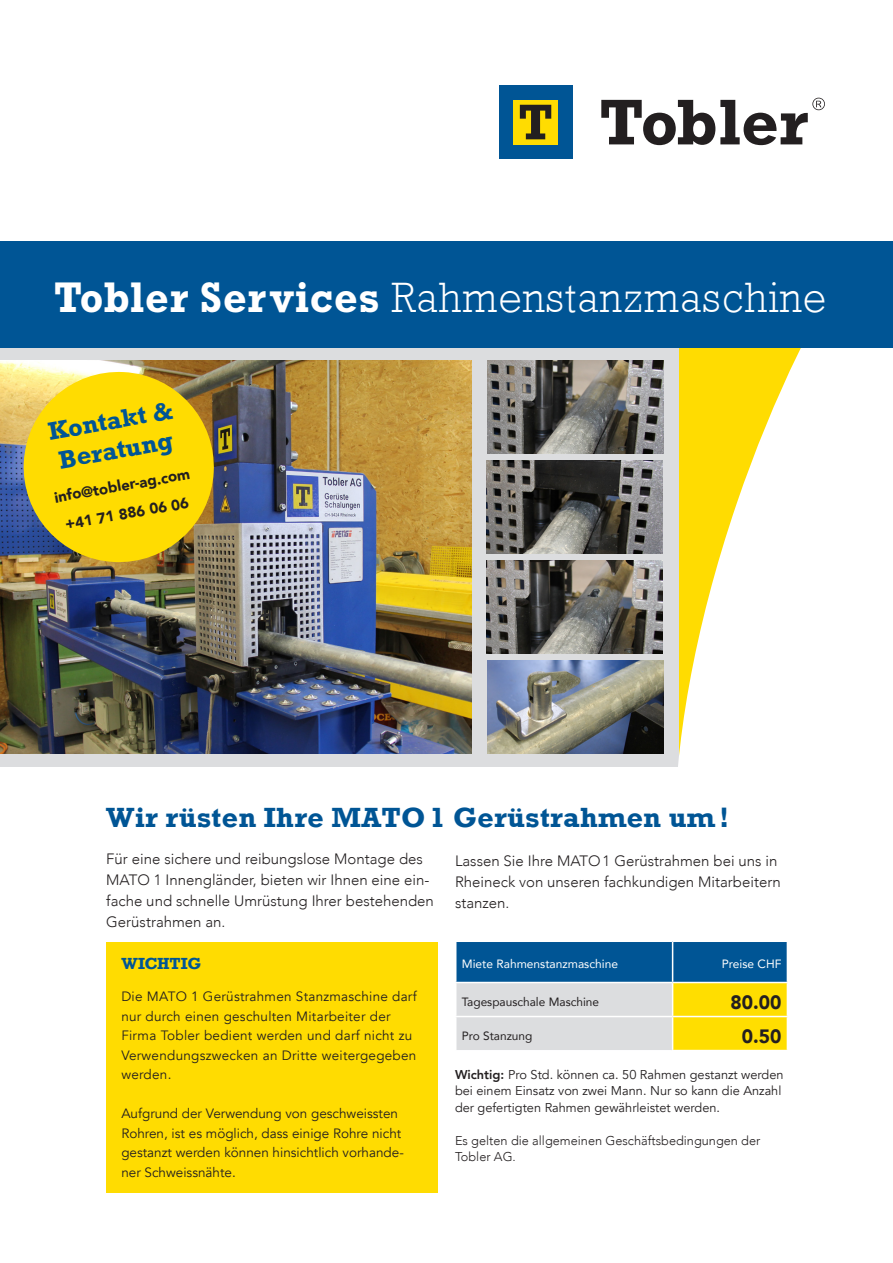
<style>
.page{position:relative;width:893px;height:1263px;background:#fff}
.page>*{position:absolute;margin:0;border:0;box-sizing:border-box;transform-origin:0 0}
.t1{font:300 43.5px "M Rockwell";letter-spacing:.03em;color:#fff;scale:.95 1}
.t2{font:700 28.5px "M Rockwell";letter-spacing:.01em;color:#005595}
.t3{font:700 25.5px/30px "Rockwell Std";color:#005595}
.Tabellentext{font:900 19.35px "Avenir";color:#231f20}
.t4{font:700 16.5px "M Rockwell";letter-spacing:-.015em;color:#005595}
.Technik_Avenir_Medium{font:300 15px/21px "Avenir";color:#231f20}
.t5{font:900 15px "Avenir";color:#231f20}
.t6{font:13.5px/19.5px "Avenir";letter-spacing:.02em;color:#231f20}
.t7{font:13.5px/19.5px "Avenir";color:#231f20}
.Technik_Avenir_Medium-2{font:12.75px/16.5px "Avenir";color:#231f20}
.Technik_Avenir_Medium-3{font:300 12.75px/16.5px "Avenir";color:#231f20}
.Tabellentext-2{font:12px "Avenir";color:#fff}
.Tabellentext-3{font:12px "Avenir";color:#231f20}
.s1{font-family:"Rockwell Std";font-weight:700}
.s2{font-weight:800}
</style>
<div class="page">
<div style="left:499px;top:85px;width:73px;height:74px;background:#005595"></div>
<div style="left:513px;top:100px;width:45px;height:44px;background:#ffdc01"></div>
<svg style="left:520px;top:105px;width:31px;height:34px"></svg>
<svg style="left:601px;top:98px;width:224px;height:47px"></svg>
<div style="left:0;top:347px;width:831px;height:13px;background:#005595"></div>
<div style="left:0;top:348px;width:679px;height:419px;background:#dcdddf"></div>
<svg style="left:678px;top:347px;width:202px;height:420px"></svg>
<div style="left:0;top:241px;width:893px;height:106px;background:#005595"></div>
<svg style="left:456px;top:942px;width:331px;height:108px;background:#91aa94"></svg>
<hr style="left:455px;top:982px;width:218px;height:1px;background:#fff">
<hr style="left:672px;top:942px;width:1px;height:40px;background:#fff">
<hr style="left:672px;top:983px;width:1px;height:33px;background:#fff">
<hr style="left:672px;top:1017px;width:1px;height:33px;background:#fff">
<hr style="left:673px;top:982px;width:115px;height:1px;background:#fff">
<hr style="left:673px;top:1016px;width:115px;height:1px;background:#fff">
<hr style="left:455px;top:1016px;width:218px;height:1px;background:#fff">
<img style="left:0;top:360px;width:471px;height:394px">
<svg style="left:21px;top:369px;width:195px;height:196px;background:#e4c61a"></svg>
<div style="left:106px;top:942px;width:332px;height:251px;background:#ffdc01"></div>
<img style="left:488px;top:360px;width:175px;height:94px">
<img style="left:487px;top:460px;width:176px;height:94px">
<img style="left:487px;top:560px;width:176px;height:94px">
<img style="left:488px;top:660px;width:175px;height:94px">
<p class="t1" style="left:54px;top:274px;width:814px"><span class="s1">Tobler Services</span> Rahmenstanzmaschine</p>
<p class="t3" style="left:46px;top:416px;width:127px;rotate:-10deg">Kontakt &amp;<br>Beratung</p>
<p class="t5" style="left:52px;top:485px;width:139px;rotate:-10deg">info@tobler-ag.com</p>
<p class="t5" style="left:63px;top:511px;width:127px;rotate:-10deg">+41 71 886 06 06</p>
<p class="t2" style="left:106px;top:801px;width:625px">Wir rüsten Ihre MATO 1 Gerüstrahmen um!</p>
<p class="Technik_Avenir_Medium" style="left:106px;top:849px;width:329px">Für eine sichere und reibungslose Montage des MATO 1 Innengländer, bieten wir Ihnen eine ein&shy;fache und schnelle Umrüstung Ihrer bestehenden Gerüstrahmen an.</p>
<p class="t4" style="left:121px;top:954px;width:82px">WICHTIG</p>
<p class="t6" style="left:121px;top:987px;width:297px">Die MATO 1 Gerüstrahmen Stanzmaschine darf nur durch einen geschulten Mitarbeiter der Firma Tobler bedient werden und darf nicht zu Verwendungszwecken an Dritte weitergegeben werden.</p>
<p class="t7" style="left:121px;top:1104px;width:284px">Aufgrund der Verwendung von geschweissten Rohren, ist es möglich, dass einige Rohre nicht gestanzt werden können hinsichtlich vorhande&shy;ner Schweissnähte.</p>
<p class="Technik_Avenir_Medium" style="left:455px;top:850px;width:327px">Lassen Sie Ihre MATO1 Gerüstrahmen bei uns in<br>Rheineck von unseren fachkundigen Mitarbeitern stanzen.</p>
<p class="Tabellentext-2" style="left:462px;top:954px;width:158px">Miete Rahmenstanzmaschine</p>
<p class="Tabellentext-2" style="left:722px;top:954px;width:61px">Preise CHF</p>
<p class="Tabellentext-3" style="left:462px;top:992px;width:139px">Tagespauschale Maschine</p>
<p class="Tabellentext" style="left:730px;top:986px;width:52px">80.00</p>
<p class="Tabellentext-3" style="left:462px;top:1026px;width:72px">Pro Stanzung</p>
<p class="Tabellentext" style="left:742px;top:1020px;width:41px">0.50</p>
<p class="Technik_Avenir_Medium-2" style="left:455px;top:1066px;width:330px"><span class="s2">Wichtig:</span> Pro Std. können ca. 50 Rahmen gestanzt werden bei einem Einsatz von zwei Mann. Nur so kann die Anzahl der gefertigten Rahmen gewährleistet werden.</p>
<p class="Technik_Avenir_Medium-3" style="left:455px;top:1132px;width:307px">Es gelten die allgemeinen Geschäftsbedingungen der<br>Tobler AG.</p>
</div>
